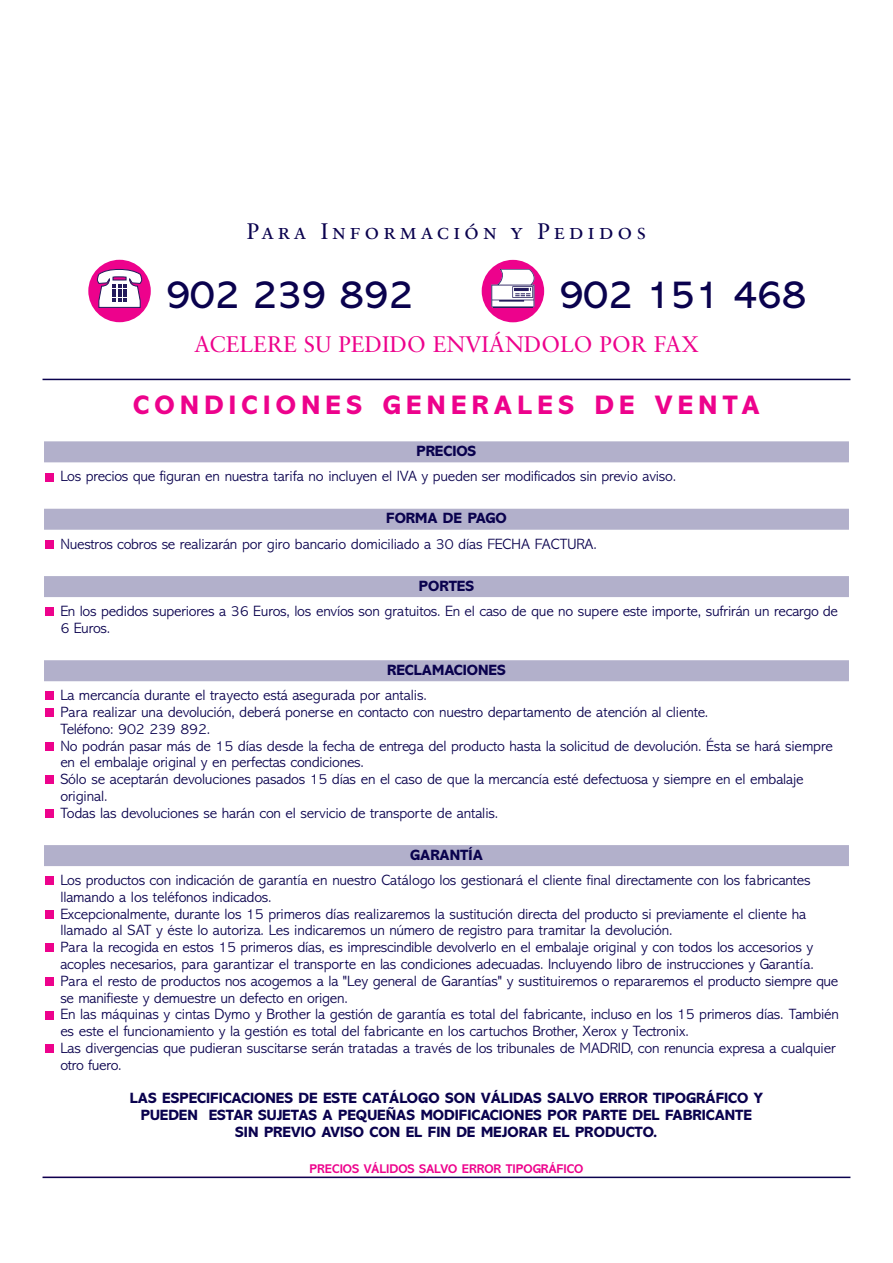
<style>
.page{position:relative;width:893px;height:1263px;background:#fff}
.page>*{position:absolute;margin:0;border:0;box-sizing:border-box;transform-origin:0 0}
.t1{font:40.5px "Abadi";color:#0a024e}
.t2{font:800 27px "Abadi";letter-spacing:.2em;color:#ed028c}
.t3{font:22.5px "Sabon Roman SC";color:#ed028c}
.t4{font:22.5px "Sabon Roman SC";letter-spacing:.165em;color:#0a024e}
.t5{font:300 15px/16.8px "Abadi";letter-spacing:-.015em;color:#0a024e}
.t6{font:800 15px/16.8px "Abadi";color:#0a024e;text-align:center}
.t7{font:700 12.75px "Abadi";color:#ed028c}
</style>
<div class="page">
<hr style="left:0;top:0;width:1px;height:81px;background:#ed028c">
<div style="left:44px;top:441px;width:805px;height:21px;background:#b2b0cb"></div>
<div style="left:44px;top:509px;width:805px;height:21px;background:#b2b0cb"></div>
<div style="left:44px;top:576px;width:805px;height:21px;background:#b2b0cb"></div>
<div style="left:44px;top:660px;width:805px;height:21px;background:#b2b0cb"></div>
<div style="left:44px;top:845px;width:805px;height:21px;background:#b2b0cb"></div>
<div style="left:46px;top:1044px;width:8px;height:9px;background:#ed028c"></div>
<div style="left:46px;top:1011px;width:8px;height:8px;background:#ed028c"></div>
<div style="left:46px;top:977px;width:8px;height:9px;background:#ed028c"></div>
<div style="left:46px;top:944px;width:8px;height:8px;background:#ed028c"></div>
<div style="left:46px;top:910px;width:8px;height:8px;background:#ed028c"></div>
<div style="left:46px;top:876px;width:8px;height:9px;background:#ed028c"></div>
<div style="left:46px;top:809px;width:8px;height:9px;background:#ed028c"></div>
<div style="left:46px;top:775px;width:8px;height:9px;background:#ed028c"></div>
<div style="left:46px;top:742px;width:8px;height:8px;background:#ed028c"></div>
<div style="left:46px;top:708px;width:8px;height:9px;background:#ed028c"></div>
<div style="left:46px;top:692px;width:8px;height:8px;background:#ed028c"></div>
<div style="left:46px;top:607px;width:8px;height:9px;background:#ed028c"></div>
<div style="left:46px;top:540px;width:8px;height:9px;background:#ed028c"></div>
<div style="left:46px;top:473px;width:8px;height:8px;background:#ed028c"></div>
<div style="left:482px;top:260px;width:62px;height:62px;background:#ed028c;border-radius:50%"></div>
<svg style="left:491px;top:269px;width:43px;height:39px;background:#ceb4d0"></svg>
<div style="left:88px;top:260px;width:63px;height:62px;background:#ed028c;border-radius:50%"></div>
<svg style="left:96px;top:269px;width:47px;height:39px;background:#c99ec5"></svg>
<hr style="left:43px;top:379px;width:807px;height:1px;background:#0a024e">
<hr style="left:43px;top:1176px;width:807px;height:2px;background:#0a024e">
<h3 class="t4" style="left:247px;top:222px;width:401px">Para Información y Pedidos</h3>
<h1 class="t1" style="left:166px;top:280px;width:249px">902 239 892</h1>
<h1 class="t1" style="left:559px;top:280px;width:249px">902 151 468</h1>
<h3 class="t3" style="left:194px;top:334px;width:506px">ACELERE SU PEDIDO ENVIÁNDOLO POR FAX</h3>
<h2 class="t2" style="left:133px;top:395px;width:628px">CONDICIONES GENERALES DE VENTA</h2>
<p class="t6" style="left:417px;top:444px;width:61px">PRECIOS</p>
<p class="t5" style="left:60px;top:470px;width:617px">Los precios que figuran en nuestra tarifa no incluyen el IVA y pueden ser modificados sin previo aviso.</p>
<p class="t6" style="left:386px;top:511px;width:122px">FORMA DE PAGO</p>
<p class="t5" style="left:60px;top:537px;width:538px">Nuestros cobros se realizarán por giro bancario domiciliado a 30 días FECHA FACTURA.</p>
<p class="t6" style="left:419px;top:579px;width:57px">PORTES</p>
<p class="t5" style="left:60px;top:605px;width:779px">En los pedidos superiores a 36 Euros, los envíos son gratuitos. En el caso de que no supere este importe, sufrirán un recargo de<br>6 Euros.</p>
<p class="t6" style="left:387px;top:663px;width:120px">RECLAMACIONES</p>
<p class="t5" style="left:60px;top:689px;width:774px">La mercancía durante el trayecto está asegurada por antalis.<br>Para realizar una devolución, deberá ponerse en contacto con nuestro departamento de atención al cliente.<br>Teléfono: 902 239 892.<br>No podrán pasar más de 15 días desde la fecha de entrega del producto hasta la solicitud de devolución. Ésta se hará siempre en el embalaje original y en perfectas condiciones.<br>Sólo se aceptarán devoluciones pasados 15 días en el caso de que la mercancía esté defectuosa y siempre en el embalaje original.<br>Todas las devoluciones se harán con el servicio de transporte de antalis.</p>
<p class="t6" style="left:410px;top:848px;width:74px">GARANTÍA</p>
<p class="t5" style="left:60px;top:874px;width:780px">Los productos con indicación de garantía en nuestro Catálogo los gestionará el cliente final directamente con los fabricantes llamando a los teléfonos indicados.<br>Excepcionalmente, durante los 15 primeros días realizaremos la sustitución directa del producto si previamente el cliente ha llamado al SAT y éste lo autoriza. Les indicaremos un número de registro para tramitar la devolución.<br>Para la recogida en estos 15 primeros días, es imprescindible devolverlo en el embalaje original y con todos los accesorios y acoples necesarios, para garantizar el transporte en las condiciones adecuadas. Incluyendo libro de instrucciones y Garantía.<br>Para el resto de productos nos acogemos a la "Ley general de Garantías" y sustituiremos o repararemos el producto siempre que se manifieste y demuestre un defecto en origen.<br>En las máquinas y cintas Dymo y Brother la gestión de garantía es total del fabricante, incluso en los 15 primeros días. También es este el funcionamiento y la gestión es total del fabricante en los cartuchos Brother, Xerox y Tectronix.<br>Las divergencias que pudieran suscitarse serán tratadas a través de los tribunales de MADRID, con renuncia expresa a cualquier otro fuero.</p>
<p class="t6" style="left:130px;top:1091px;width:635px">LAS ESPECIFICACIONES DE ESTE CATÁLOGO SON VÁLIDAS SALVO ERROR TIPOGRÁFICO Y<br>PUEDEN ESTAR SUJETAS A PEQUEÑAS MODIFICACIONES POR PARTE DEL FABRICANTE<br>SIN PREVIO AVISO CON EL FIN DE MEJORAR EL PRODUCTO.</p>
<p class="t7" style="left:310px;top:1164px;width:275px">PRECIOS VÁLIDOS SALVO ERROR TIPOGRÁFICO</p>
</div>
